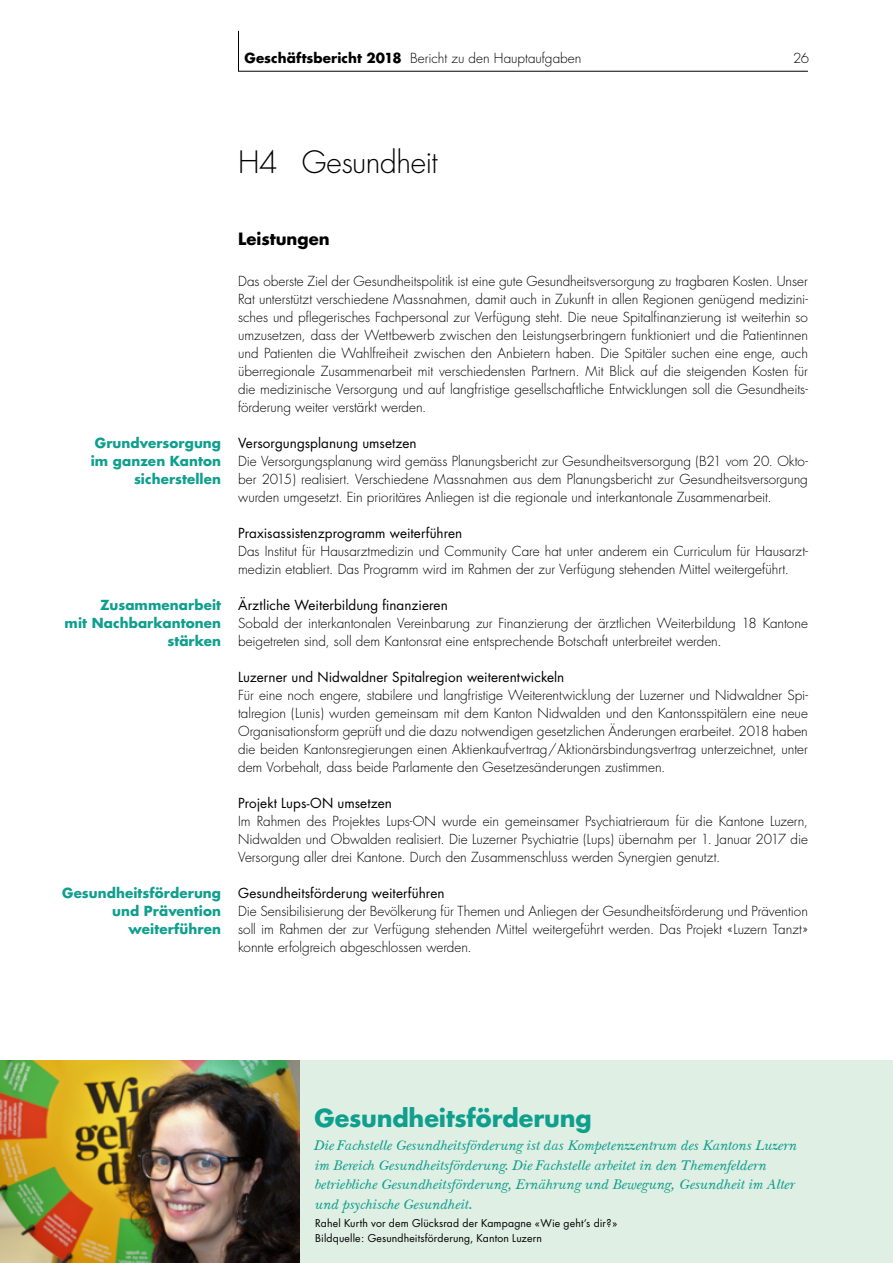
<style>
.page{position:relative;width:893px;height:1263px;background:#fff}
.page>*{position:absolute;margin:0;border:0;box-sizing:border-box;transform-origin:0 0}
.t1{font:300 30px "Futura Luzern";letter-spacing:-.015em;color:#000}
.t2{font:700 24px "Futura Luzern";letter-spacing:-.005em;color:#0f9f8e}
.t3{font:700 16.5px "Futura Luzern";color:#000}
.t4{font:italic 15px/19.5px "New Baskerville";letter-spacing:.005em;color:#0f9f8e}
.t5{font:300 13.5px/18px "Futura Luzern";color:#000;text-align:justify}
.t6{font:13.5px "Futura Luzern";color:#000}
.t7{font:700 13.5px/18px "Futura Luzern";letter-spacing:.005em;color:#0f9f8e;text-align:right}
.t8{font:10.5px/15px "Futura Luzern";letter-spacing:.015em;color:#000}
.s1{font-weight:700}
</style>
<div class="page">
<div style="left:0;top:1060px;width:893px;height:203px;background:#e0efe3"></div>
<img style="left:0;top:1060px;width:299px;height:203px">
<svg style="left:238px;top:30px;width:570px;height:42px"></svg>
<p class="t5" style="left:244px;top:50px;width:338px"><span class="s1">Geschäftsbericht 2018</span> Bericht zu den Hauptaufgaben</p>
<p class="t5" style="left:793px;top:50px;width:18px">26</p>
<h1 class="t1" style="left:238px;top:144px;width:201px">H4 Gesundheit</h1>
<p class="t7" style="left:91px;top:434px;width:132px">Grundversorgung im ganzen Kanton sicherstellen</p>
<p class="t7" style="left:65px;top:596px;width:158px">Zusammenarbeit<br>mit Nachbarkantonen stärken</p>
<p class="t7" style="left:62px;top:884px;width:160px">Gesundheitsförderung und Prävention weiterführen</p>
<p class="t3" style="left:238px;top:228px;width:93px">Leistungen</p>
<p class="t5" style="left:238px;top:273px;width:571px">Das oberste Ziel der Gesundheitspolitik ist eine gute Gesundheitsversorgung zu tragbaren Kosten. Unser Rat unterstützt verschiedene Massnahmen, damit auch in Zukunft in allen Regionen genügend medizini&shy;sches und pflegerisches Fachpersonal zur Verfügung steht. Die neue Spitalfinanzierung ist weiterhin so umzusetzen, dass der Wettbewerb zwischen den Leistungserbringern funktioniert und die Patientinnen und Patienten die Wahlfreiheit zwischen den Anbietern haben. Die Spitäler suchen eine enge, auch überregionale Zusammenarbeit mit verschiedensten Partnern. Mit Blick auf die steigenden Kosten für die medizinische Versorgung und auf langfristige gesellschaftliche Entwicklungen soll die Gesundheits&shy;förderung weiter verstärkt werden.</p>
<p class="t6" style="left:238px;top:435px;width:180px">Versorgungsplanung umsetzen</p>
<p class="t5" style="left:238px;top:453px;width:571px">Die Versorgungsplanung wird gemäss Planungsbericht zur Gesundheitsversorgung (B21 vom 20. Okto&shy;ber 2015) realisiert. Verschiedene Massnahmen aus dem Planungsbericht zur Gesundheitsversorgung wurden umgesetzt. Ein prioritäres Anliegen ist die regionale und interkantonale Zusammenarbeit.</p>
<p class="t6" style="left:238px;top:525px;width:226px">Praxisassistenzprogramm weiterführen</p>
<p class="t5" style="left:238px;top:543px;width:571px">Das Institut für Hausarztmedizin und Community Care hat unter anderem ein Curriculum für Hausarzt&shy;medizin etabliert. Das Programm wird im Rahmen der zur Verfügung stehenden Mittel weitergeführt.</p>
<p class="t6" style="left:238px;top:597px;width:211px">Ärztliche Weiterbildung finanzieren</p>
<p class="t5" style="left:238px;top:615px;width:571px">Sobald der interkantonalen Vereinbarung zur Finanzierung der ärztlichen Weiterbildung 18 Kantone beigetreten sind, soll dem Kantonsrat eine entsprechende Botschaft unterbreitet werden.</p>
<p class="t6" style="left:238px;top:669px;width:328px">Luzerner und Nidwaldner Spitalregion weiterentwickeln</p>
<p class="t5" style="left:238px;top:687px;width:571px">Für eine noch engere, stabilere und langfristige Weiterentwicklung der Luzerner und Nidwaldner Spi&shy;talregion (Lunis) wurden gemeinsam mit dem Kanton Nidwalden und den Kantonsspitälern eine neue Organisationsform geprüft und die dazu notwendigen gesetzlichen Änderungen erarbeitet. 2018 haben die beiden Kantonsregierungen einen Aktienkaufvertrag/Aktionärsbindungsvertrag unterzeichnet, unter dem Vorbehalt, dass beide Parlamente den Gesetzesänderungen zustimmen.</p>
<p class="t6" style="left:238px;top:795px;width:155px">Projekt Lups-ON umsetzen</p>
<p class="t5" style="left:238px;top:813px;width:571px">Im Rahmen des Projektes Lups-ON wurde ein gemeinsamer Psychiatrieraum für die Kantone Luzern, Nidwalden und Obwalden realisiert. Die Luzerner Psychiatrie (Lups) übernahm per 1. Januar 2017 die Versorgung aller drei Kantone. Durch den Zusammenschluss werden Synergien genutzt.</p>
<p class="t6" style="left:238px;top:885px;width:208px">Gesundheitsförderung weiterführen</p>
<p class="t5" style="left:238px;top:903px;width:571px">Die Sensibilisierung der Bevölkerung für Themen und Anliegen der Gesundheitsförderung und Prävention soll im Rahmen der zur Verfügung stehenden Mittel weitergeführt werden. Das Projekt «Luzern Tanzt» konnte erfolgreich abgeschlossen werden.</p>
<h2 class="t2" style="left:315px;top:1102px;width:278px">Gesundheitsförderung</h2>
<p class="t4" style="left:314px;top:1136px;width:484px">Die Fachstelle Gesundheitsförderung ist das Kompetenzzentrum des Kantons Luzern im Bereich Gesundheitsförderung. Die Fachstelle arbeitet in den Themenfeldern betriebliche Gesundheitsförderung, Ernährung und Bewegung, Gesundheit im Alter und psychische Gesundheit.</p>
<p class="t8" style="left:315px;top:1215px;width:304px">Rahel Kurth vor dem Glücksrad der Kampagne «Wie geht‘s dir?»<br>Bildquelle: Gesundheitsförderung, Kanton Luzern</p>
</div>
